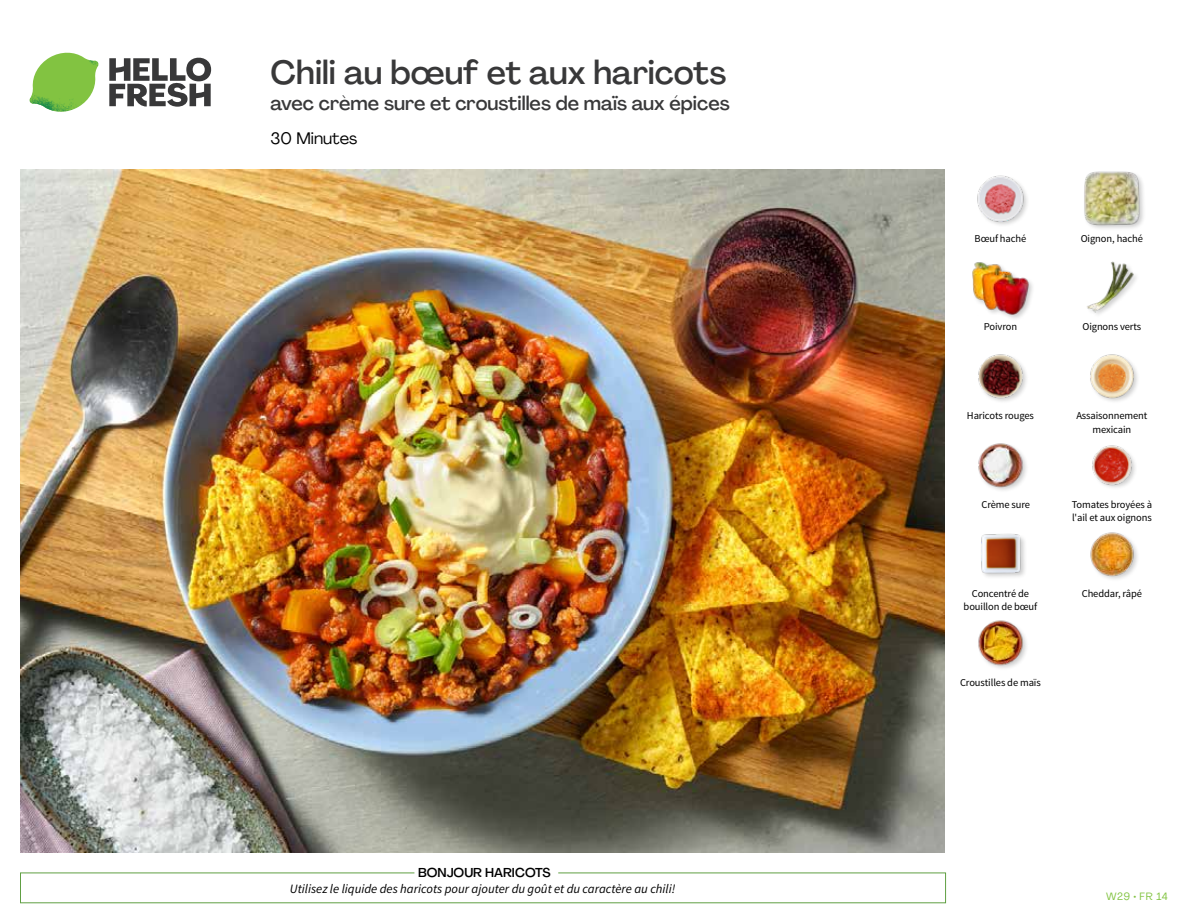
<style>
.page{position:relative;width:1188px;height:918px;background:#fff}
.page>*{position:absolute;margin:0;border:0;box-sizing:border-box;transform-origin:0 0}
.t1{font:500 33px "Agrandir";color:#383839}
.t2{font:500 19.5px "Agrandir";color:#383839}
.t3{font:16.5px "Agrandir";color:#000}
.t4{font:italic 12.75px "Source Sans Pro";color:#000}
.t5{font:500 12.75px "Agrandir";color:#000}
.t6{font:10.5px/13.5px "Source Sans Pro";letter-spacing:-.01em;color:#000;text-align:center}
.t7{font:10.5px "Agrandir";letter-spacing:.05em;color:#82c341}
</style>
<div class="page">
<svg style="left:109px;top:57px;width:102px;height:50px"></svg>
<svg style="left:34px;top:53px;width:62px;height:40px"></svg>
<img style="left:67px;top:53px;width:32px;height:26px">
<img style="left:33px;top:75px;width:59px;height:11px">
<img style="left:29px;top:79px;width:61px;height:33px">
<img style="left:65px;top:86px;width:27px;height:25px">
<div style="left:20px;top:873px;width:926px;height:30px;border:1px solid #609f43"></div>
<div style="left:414px;top:865px;width:144px;height:15px;background:#fff"></div>
<img style="left:21px;top:170px;width:924px;height:682px">
<img style="left:978px;top:620px;width:49px;height:49px">
<img style="left:1090px;top:532px;width:48px;height:47px">
<img style="left:981px;top:534px;width:44px;height:43px">
<img style="left:1092px;top:445px;width:43px;height:43px">
<img style="left:978px;top:443px;width:49px;height:48px">
<img style="left:1090px;top:354px;width:48px;height:48px">
<img style="left:978px;top:354px;width:49px;height:48px">
<img style="left:1087px;top:261px;width:49px;height:54px">
<div style="left:972px;top:261px;width:63px;height:61px;background:#000;opacity:.2"></div>
<img style="left:972px;top:261px;width:57px;height:55px">
<div style="left:1083px;top:171px;width:63px;height:60px;background:#000;opacity:.2"></div>
<img style="left:1083px;top:171px;width:58px;height:56px">
<img style="left:977px;top:175px;width:50px;height:50px">
<h1 class="t1" style="left:271px;top:52px;width:457px">Chili au bœuf et aux haricots</h1>
<h2 class="t2" style="left:271px;top:91px;width:461px">avec crème sure et croustilles de maïs aux épices</h2>
<h3 class="t3" style="left:271px;top:128px;width:88px">30 Minutes</h3>
<p class="t5" style="left:418px;top:864px;width:134px">BONJOUR HARICOTS</p>
<p class="t4" style="left:290px;top:881px;width:387px">Utilisez le liquide des haricots pour ajouter du goût et du caractère au chili!</p>
<p class="t6" style="left:975px;top:232px;width:53px">Bœuf haché</p>
<p class="t6" style="left:1081px;top:232px;width:64px">Oignon, haché</p>
<p class="t6" style="left:984px;top:320px;width:35px">Poivron</p>
<p class="t6" style="left:1082px;top:320px;width:60px">Oignons verts</p>
<p class="t6" style="left:967px;top:409px;width:68px">Haricots rouges</p>
<p class="t6" style="left:982px;top:498px;width:50px">Crème sure</p>
<p class="t6" style="left:1076px;top:409px;width:73px">Assaisonnement mexicain</p>
<p class="t6" style="left:1072px;top:498px;width:82px;text-align:left">Tomates broyées à l'ail et aux oignons</p>
<p class="t6" style="left:972px;top:587px;width:59px">Concentré de</p>
<p class="t6" style="left:1082px;top:587px;width:62px">Cheddar, râpé</p>
<p class="t6" style="left:964px;top:600px;width:75px">bouillon de bœuf</p>
<p class="t6" style="left:960px;top:675px;width:82px">Croustilles de maïs</p>
<p class="t7" style="left:1106px;top:890px;width:63px">W29 • FR 14</p>
</div>
